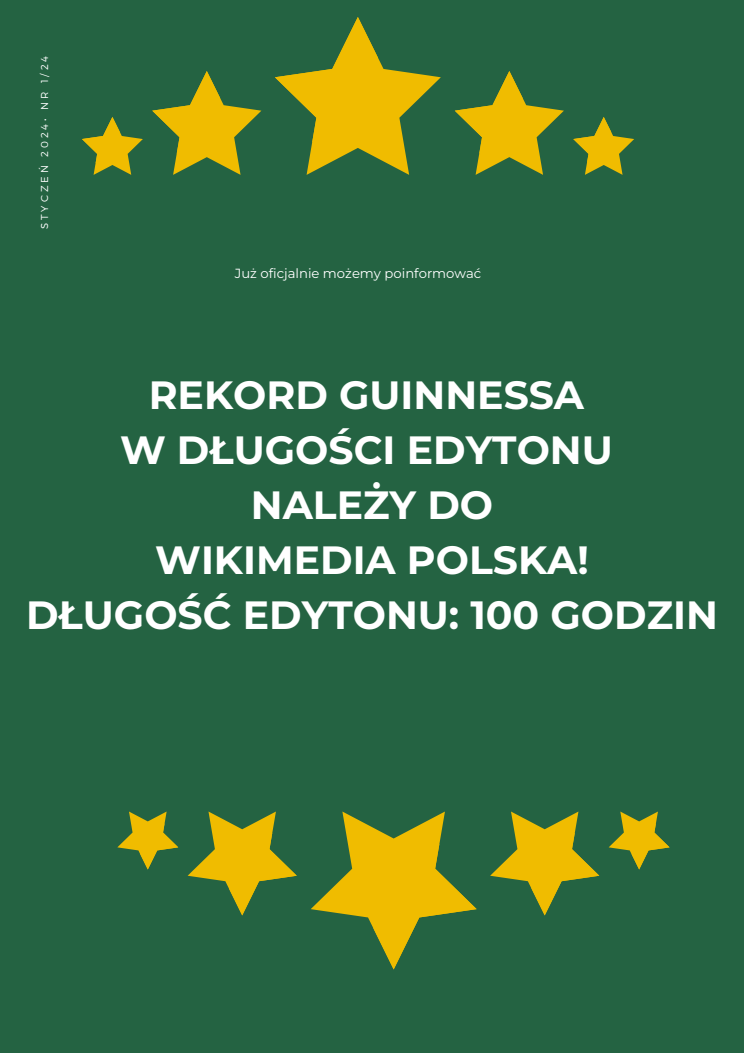
<style>
.page{position:relative;width:744px;height:1053px;background:#fff}
.page>*{position:absolute;margin:0;border:0;box-sizing:border-box;transform-origin:0 0}
.t1{font:700 39.4px/54.9px "Montserrat";color:#fff;text-align:center}
.t2{font:13.2px "Montserrat";color:#fff}
.t3{font:300 10.04px "Montserrat";letter-spacing:.29em;color:#fff}
</style>
<div class="page">
<div style="left:0;top:0;width:744px;height:1052px;background:#246342"></div>
<svg style="left:455px;top:71px;width:109px;height:104px"></svg>
<svg style="left:573px;top:117px;width:61px;height:58px"></svg>
<svg style="left:82px;top:117px;width:61px;height:58px"></svg>
<svg style="left:152px;top:71px;width:109px;height:104px"></svg>
<svg style="left:275px;top:17px;width:166px;height:158px"></svg>
<svg style="left:188px;top:811px;width:109px;height:104px"></svg>
<svg style="left:117px;top:811px;width:61px;height:58px"></svg>
<svg style="left:609px;top:811px;width:61px;height:58px"></svg>
<svg style="left:490px;top:811px;width:109px;height:104px"></svg>
<svg style="left:311px;top:811px;width:166px;height:158px"></svg>
<p class="t3" style="left:38px;top:229px;width:175px;rotate:-90deg">STYCZEŃ 2024• NR 1/24</p>
<p class="t2" style="left:235px;top:265px;width:248px">Już oficjalnie możemy poinformować</p>
<h2 class="t1" style="left:26px;top:368px;width:693px">REKORD GUINNESSA<br>W DŁUGOŚCI EDYTONU<br>NALEŻY DO<br>WIKIMEDIA POLSKA!<br>DŁUGOŚĆ EDYTONU: 100 GODZIN</h2>
</div>
